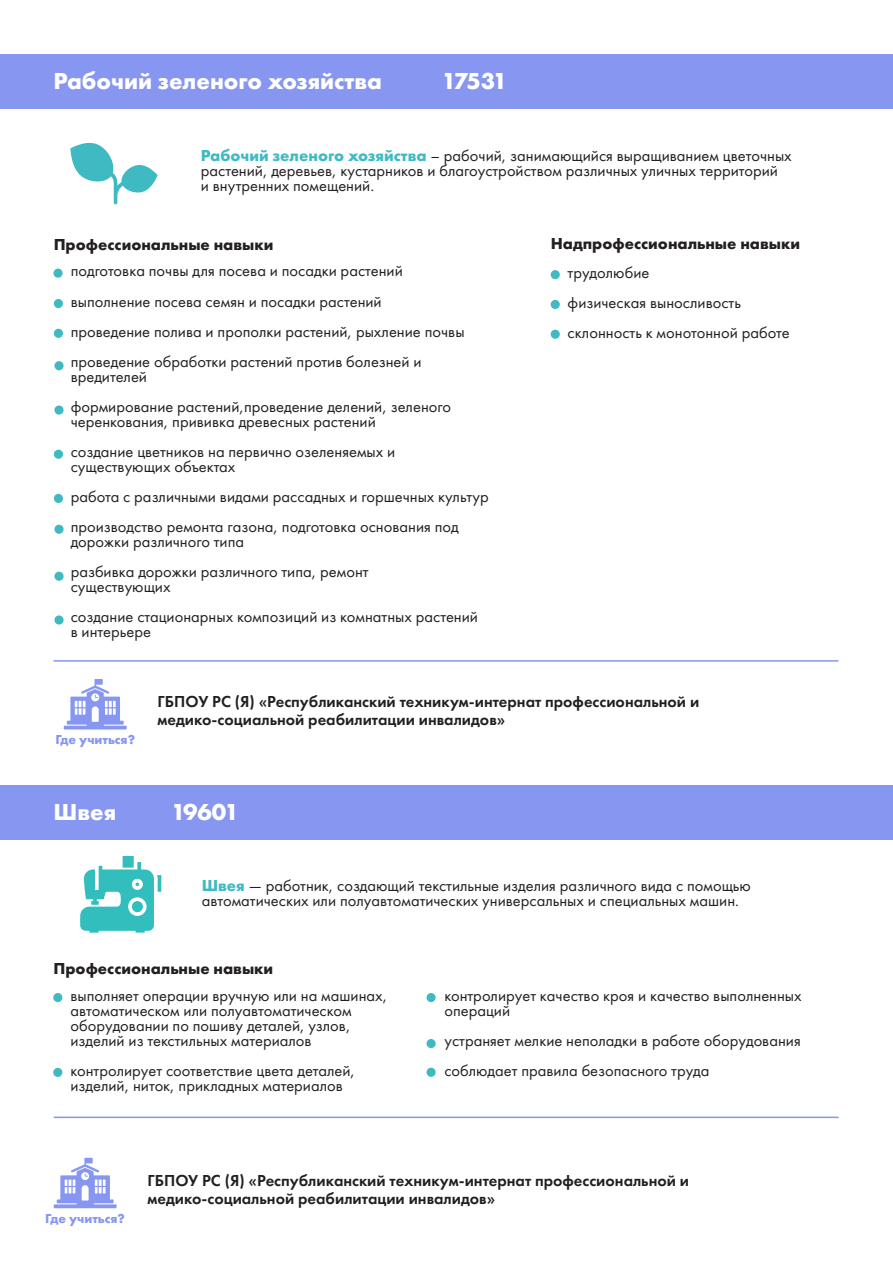
<style>
.page{position:relative;width:893px;height:1263px;background:#fff}
.page>*{position:absolute;margin:0;border:0;box-sizing:border-box;transform-origin:0 0}
.t1{font:700 24px "Futura PT";color:#fff}
.t2{font:16.5px/15px "Futura PT";color:#231f20}
.t3{font:600 16.5px/18px "Futura PT";color:#231f20}
.t4{font:700 16.5px "Futura PT";color:#231f20}
.t5{font:700 13.5px "Futura PT";color:#8796f0}
.s1{font-weight:700;color:#40bac2}
</style>
<div class="page">
<div style="left:54px;top:299px;width:9px;height:9px;background:#40bac2;border-radius:50%"></div>
<div style="left:54px;top:329px;width:9px;height:9px;background:#40bac2;border-radius:50%"></div>
<div style="left:54px;top:361px;width:10px;height:9px;background:#40bac2;border-radius:50%"></div>
<svg style="left:54px;top:405px;width:10px;height:10px"></svg>
<div style="left:53px;top:269px;width:10px;height:9px;background:#40bac2;border-radius:50%"></div>
<div style="left:54px;top:450px;width:9px;height:9px;background:#40bac2;border-radius:50%"></div>
<div style="left:54px;top:494px;width:9px;height:9px;background:#40bac2;border-radius:50%"></div>
<div style="left:54px;top:525px;width:10px;height:9px;background:#40bac2;border-radius:50%"></div>
<div style="left:54px;top:572px;width:10px;height:9px;background:#40bac2;border-radius:50%"></div>
<div style="left:54px;top:615px;width:10px;height:9px;background:#40bac2;border-radius:50%"></div>
<div style="left:0;top:55px;width:893px;height:54px;background:#8796f0"></div>
<svg style="left:70px;top:142px;width:88px;height:62px"></svg>
<div style="left:551px;top:270px;width:9px;height:9px;background:#40bac2;border-radius:50%"></div>
<div style="left:551px;top:300px;width:9px;height:9px;background:#40bac2;border-radius:50%"></div>
<div style="left:551px;top:330px;width:9px;height:9px;background:#40bac2;border-radius:50%"></div>
<svg style="left:63px;top:679px;width:64px;height:51px"></svg>
<hr style="left:53px;top:660px;width:785px;height:2px;background:#8796f0">
<div style="left:0;top:785px;width:892px;height:55px;background:#8796f0"></div>
<svg style="left:80px;top:856px;width:81px;height:77px"></svg>
<div style="left:53px;top:1068px;width:9px;height:9px;background:#40bac2;border-radius:50%"></div>
<div style="left:53px;top:993px;width:9px;height:9px;background:#40bac2;border-radius:50%"></div>
<div style="left:426px;top:993px;width:10px;height:9px;background:#40bac2;border-radius:50%"></div>
<div style="left:426px;top:1039px;width:10px;height:9px;background:#40bac2;border-radius:50%"></div>
<div style="left:426px;top:1068px;width:10px;height:9px;background:#40bac2;border-radius:50%"></div>
<hr style="left:54px;top:1116px;width:785px;height:2px;background:#8796f0">
<svg style="left:53px;top:1158px;width:64px;height:50px"></svg>
<p class="t1" style="left:53px;top:66px;width:330px">Рабочий зеленого хозяйства</p>
<p class="t1" style="left:442px;top:66px;width:67px">17531</p>
<p class="t2" style="left:201px;top:148px;width:592px"><span class="s1">Рабочий зеленого хозяйства</span> – рабочий, занимающийся выращиванием цветочных растений, деревьев, кустарников и благоустройством различных уличных территорий<br>и внутренних помещений.</p>
<p class="t4" style="left:54px;top:234px;width:221px">Профессиональные навыки</p>
<p class="t2" style="left:71px;top:263px;width:334px">подготовка почвы для посева и посадки растений</p>
<p class="t2" style="left:71px;top:293px;width:313px">выполнение посева семян и посадки растений</p>
<p class="t2" style="left:71px;top:323px;width:395px">проведение полива и прополки растений, рыхление почвы</p>
<p class="t2" style="left:71px;top:353px;width:352px">проведение обработки растений против болезней и вредителей</p>
<p class="t2" style="left:71px;top:398px;width:382px">формирование растений,проведение делений, зеленого черенкования, прививка древесных растений</p>
<p class="t2" style="left:71px;top:443px;width:326px">создание цветников на первично озеленяемых и существующих объектах</p>
<p class="t2" style="left:71px;top:488px;width:419px">работа с различными видами рассадных и горшечных культур</p>
<p class="t2" style="left:71px;top:518px;width:390px">производство ремонта газона, подготовка основания под дорожки различного типа</p>
<p class="t2" style="left:71px;top:563px;width:299px">разбивка дорожки различного типа, ремонт</p>
<p class="t2" style="left:71px;top:578px;width:101px">существующих</p>
<p class="t2" style="left:71px;top:608px;width:409px">создание стационарных композиций из комнатных растений</p>
<p class="t2" style="left:71px;top:623px;width:82px">в интерьере</p>
<p class="t4" style="left:551px;top:232px;width:251px">Надпрофессиональные навыки</p>
<p class="t2" style="left:568px;top:264px;width:83px">трудолюбие</p>
<p class="t2" style="left:568px;top:294px;width:175px">физическая выносливость</p>
<p class="t2" style="left:568px;top:324px;width:224px">склонность к монотонной работе</p>
<p class="t5" style="left:55px;top:731px;width:81px">Где учиться?</p>
<p class="t3" style="left:158px;top:693px;width:543px">ГБПОУ РС (Я) «Республиканский техникум-интернат профессиональной и медико-социальной реабилитации инвалидов»</p>
<p class="t1" style="left:53px;top:796px;width:64px">Швея</p>
<p class="t1" style="left:171px;top:796px;width:69px">19601</p>
<p class="t2" style="left:202px;top:878px;width:551px"><span class="s1">Швея</span> — работник, создающий текстильные изделия различного вида с помощью автоматических или полуавтоматических универсальных и специальных машин.</p>
<p class="t4" style="left:53px;top:958px;width:221px">Профессиональные навыки</p>
<p class="t2" style="left:70px;top:988px;width:318px">выполняет операции вручную или на машинах, автоматическом или полуавтоматическом</p>
<p class="t2" style="left:70px;top:1018px;width:282px">оборудовании по пошиву деталей, узлов,</p>
<p class="t2" style="left:70px;top:1033px;width:243px">изделий из текстильных материалов</p>
<p class="t2" style="left:70px;top:1063px;width:286px">контролирует соответствие цвета деталей,</p>
<p class="t2" style="left:70px;top:1078px;width:274px">изделий, ниток, прикладных материалов</p>
<p class="t2" style="left:444px;top:988px;width:359px">контролирует качество кроя и качество выполненных операций</p>
<p class="t2" style="left:444px;top:1033px;width:358px">устраняет мелкие неполадки в работе оборудования</p>
<p class="t2" style="left:444px;top:1063px;width:267px">соблюдает правила безопасного труда</p>
<p class="t5" style="left:45px;top:1209px;width:81px">Где учиться?</p>
<p class="t3" style="left:148px;top:1171px;width:543px">ГБПОУ РС (Я) «Республиканский техникум-интернат профессиональной и медико-социальной реабилитации инвалидов»</p>
</div>
